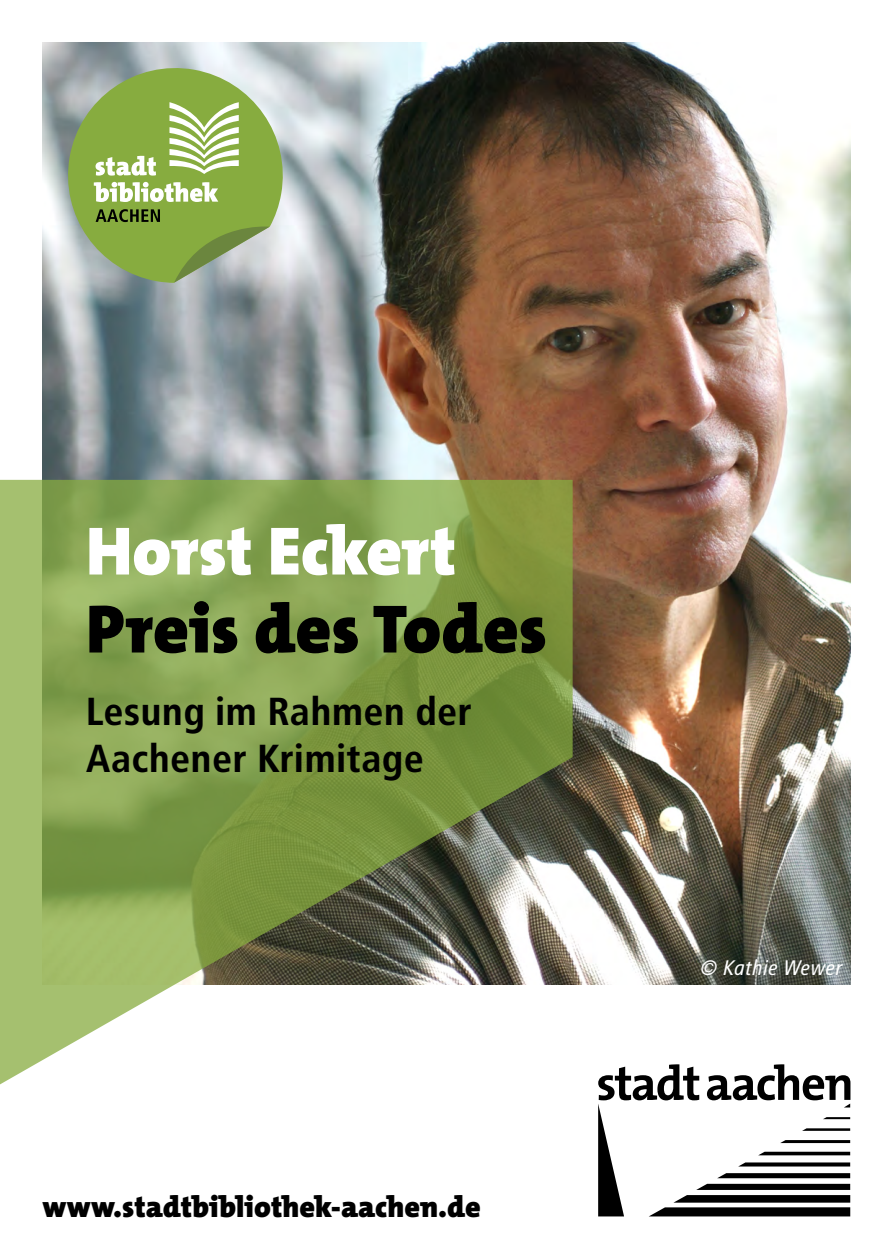
<style>
.page{position:relative;width:893px;height:1259px;background:#fff}
.page>*{position:absolute;margin:0;border:0;box-sizing:border-box;transform-origin:0 0}
.t1{font:900 69px "The Mix Os F";color:#000}
.t2{font:900 69px "The Mix Os F";color:#fff}
.t3{font:700 39px/46.8px "Transit";color:#000}
.t4{font:900 30px "The Mix Os F";color:#000}
.t5{font:italic 21px "Transit";color:#fff}
</style>
<div class="page">
<img style="left:43px;top:43px;width:807px;height:941px">
<svg style="left:0;top:480px;width:573px;height:605px"></svg>
<svg style="left:598px;top:1064px;width:252px;height:152px"></svg>
<svg style="left:68px;top:68px;width:215px;height:215px;background:#96b365"></svg>
<svg style="left:174px;top:226px;width:96px;height:57px;background:#9bae81"></svg>
<svg style="left:169px;top:102px;width:70px;height:72px"></svg>
<svg style="left:96px;top:156px;width:60px;height:20px"></svg>
<svg style="left:94px;top:182px;width:124px;height:20px"></svg>
<svg style="left:96px;top:209px;width:64px;height:13px"></svg>
<h1 class="t2" style="left:86px;top:507px;width:372px">Horst Eckert</h1>
<h1 class="t1" style="left:86px;top:585px;width:462px">Preis des Todes</h1>
<p class="t3" style="left:86px;top:688px;width:388px">Lesung im Rahmen der<br>Aachener Krimitage</p>
<p class="t4" style="left:43px;top:1187px;width:440px">www.stadtbibliothek-aachen.de</p>
<p class="t5" style="left:700px;top:955px;width:144px">© Kathie Wewer</p>
</div>
